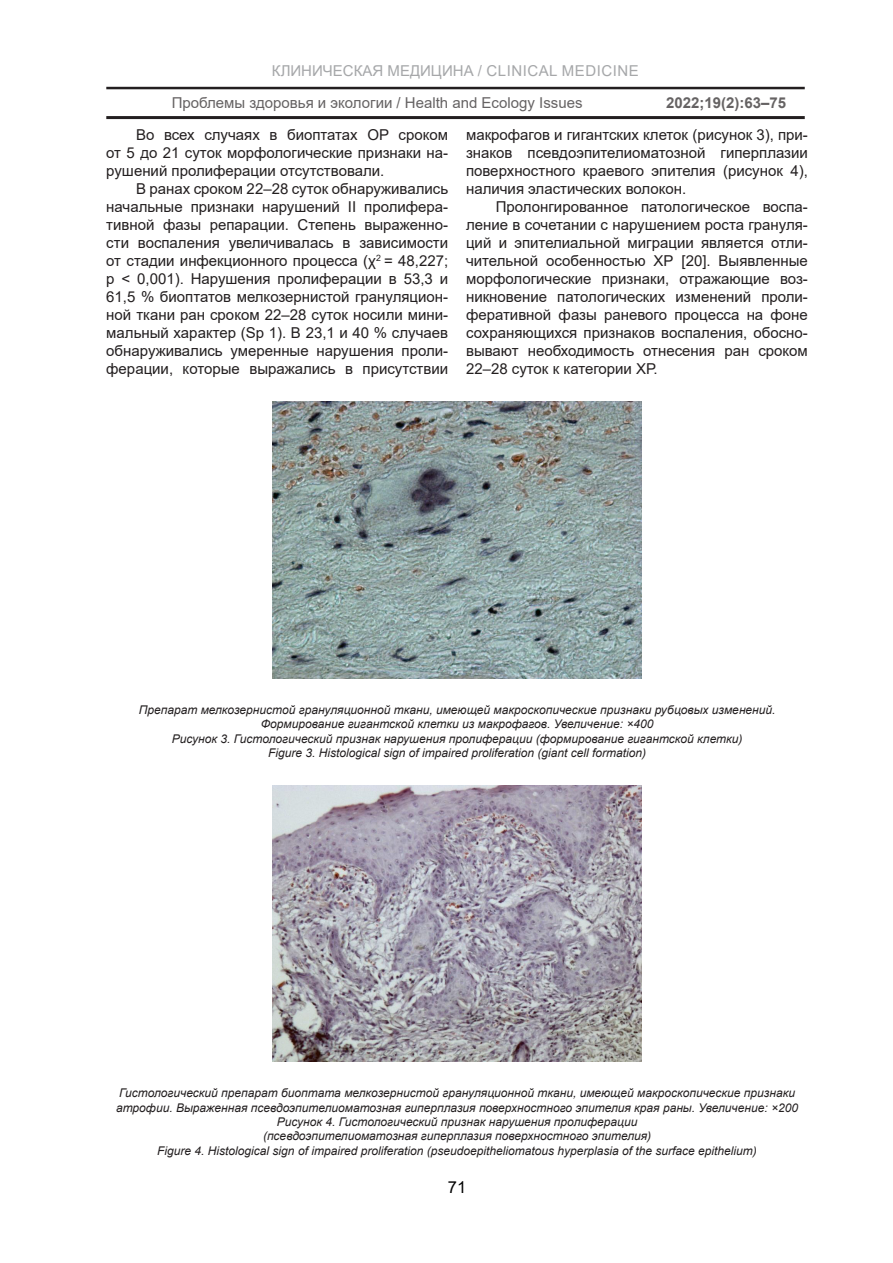
<style>
.page{position:relative;width:893px;height:1263px;background:#fff}
.page>*{position:absolute;margin:0;border:0;box-sizing:border-box;transform-origin:0 0}
.t1{font:16.5px "Arial";color:#000}
.ТЕЛО{font:15px/18px "Arial";color:#231f20;text-align:justify}
.t2{font:15px "Arial";color:#808285}
.t3{font:700 15px "Arial";color:#231f20}
.Рисунок{font:italic 12px/14.4px "Arial";color:#231f20;text-align:center}
</style>
<div class="page">
<hr style="left:106px;top:86px;width:699px;height:3px;background:#231f20">
<hr style="left:106px;top:116px;width:699px;height:3px;background:#231f20">
<div style="left:106px;top:47px;width:699px;height:40px;background:#fff"></div>
<img style="left:273px;top:402px;width:368px;height:276px">
<img style="left:273px;top:785px;width:368px;height:276px">
<p class="t2" style="left:272px;top:60px;width:368px">КЛИНИЧЕСКАЯ МЕДИЦИНА / CLINICAL MEDICINE</p>
<p class="ТЕЛО" style="left:172px;top:94px;width:412px">Проблемы здоровья и экологии / Health and Ecology Issues</p>
<p class="t3" style="left:666px;top:92px;width:122px">2022;19(2):63–75</p>
<p class="ТЕЛО" style="left:106px;top:126px;width:343px;text-indent:30px">Во всех случаях в биоптатах ОР сроком от 5 до 21 суток морфологические признаки на&shy;рушений пролиферации отсутствовали.</p>
<p class="ТЕЛО" style="left:106px;top:180px;width:343px;text-indent:30px">В ранах сроком 22–28 суток обнаруживались начальные признаки нарушений II пролифера&shy;тивной фазы репарации. Степень выраженно&shy;сти воспаления увеличивалась в зависимости от стадии инфекционного процесса (χ<sup>2</sup> = 48,227; р &lt; 0,001). Нарушения пролиферации в 53,3 и 61,5 % биоптатов мелкозернистой грануляцион&shy;ной ткани ран сроком 22–28 суток носили мини&shy;мальный характер (Sp 1). В 23,1 и 40 % случаев обнаруживались умеренные нарушения проли&shy;ферации, которые выражались в присутствии</p>
<p class="ТЕЛО" style="left:466px;top:126px;width:343px">макрофагов и гигантских клеток (рисунок 3), при&shy;знаков псевдоэпителиоматозной гиперплазии поверхностного краевого эпителия (рисунок 4), наличия эластических волокон.</p>
<p class="ТЕЛО" style="left:466px;top:198px;width:343px;text-indent:30px">Пролонгированное патологическое воспа&shy;ление в сочетании с нарушением роста грануля&shy;ций и эпителиальной миграции является отли&shy;чительной особенностью ХР [20]. Выявленные морфологические признаки, отражающие воз&shy;никновение патологических изменений проли&shy;феративной фазы раневого процесса на фоне сохраняющихся признаков воспаления, обосно&shy;вывают необходимость отнесения ран сроком 22–28 суток к категории ХР.</p>
<p class="Рисунок" style="left:139px;top:703px;width:638px">Препарат мелкозернистой грануляционной ткани, имеющей макроскопические признаки рубцовых изменений.<br>Формирование гигантской клетки из макрофагов. Увеличение: ×400</p>
<p class="Рисунок" style="left:172px;top:731px;width:572px">Рисунок 3. Гистологический признак нарушения пролиферации (формирование гигантской клетки)</p>
<p class="Рисунок" style="left:268px;top:746px;width:380px">Figure 3. Histological sign of impaired proliferation (giant cell formation)</p>
<p class="Рисунок" style="left:116px;top:1086px;width:683px;text-align:left">Гистологический препарат биоптата мелкозернистой грануляционной ткани, имеющей макроскопические признаки атрофии. Выраженная псевдоэпителиоматозная гиперплазия поверхностного эпителия края раны. Увеличение: ×200</p>
<p class="Рисунок" style="left:263px;top:1115px;width:390px">Рисунок 4. Гистологический признак нарушения пролиферации (псевдоэпителиоматозная гиперплазия поверхностного эпителия)</p>
<p class="Рисунок" style="left:157px;top:1143px;width:601px">Figure 4. Histological sign of impaired proliferation (pseudoepitheliomatous hyperplasia of the surface epithelium)</p>
<p class="t1" style="left:448px;top:1175px;width:20px">71</p>
</div>
